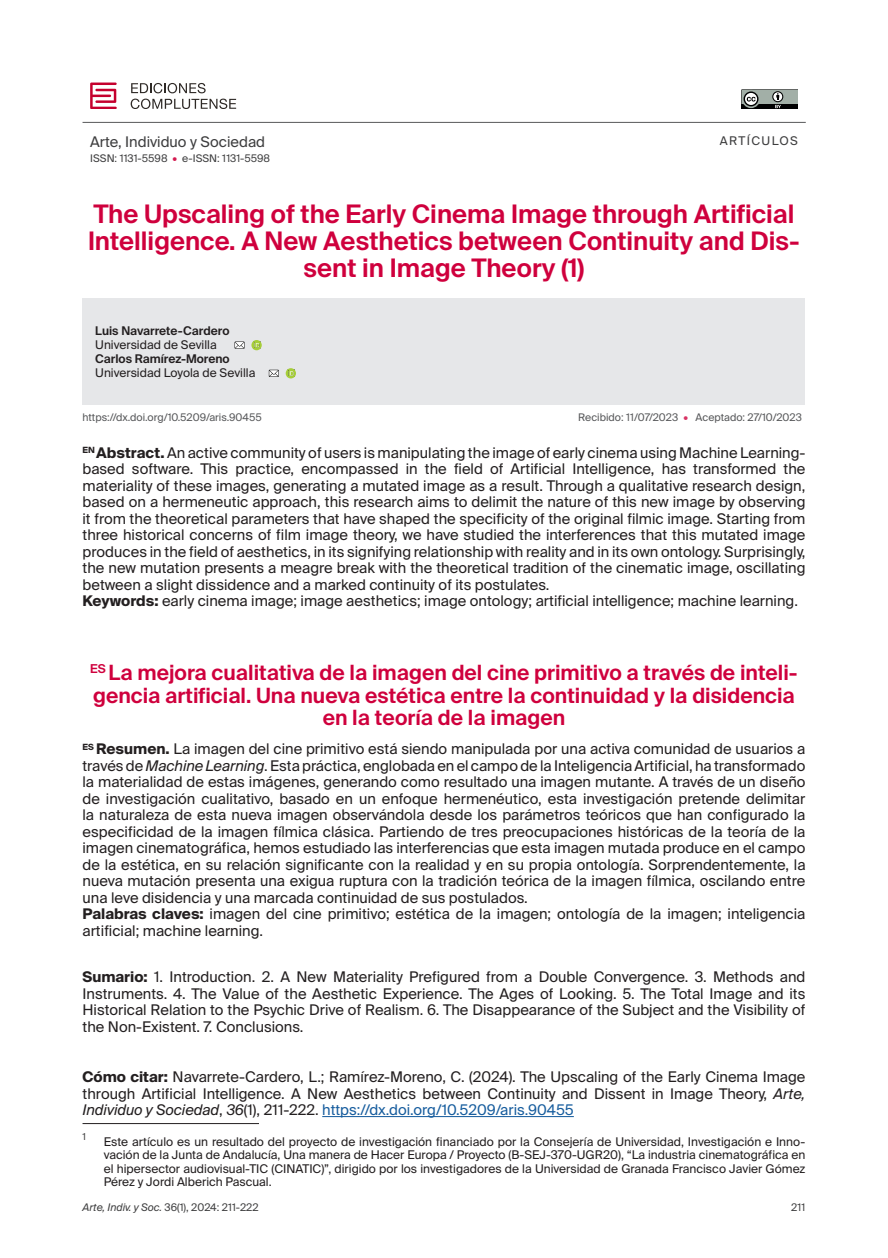
<style>
.page{position:relative;width:888px;height:1258px;background:#fff}
.page>*{position:absolute;margin:0;border:0;box-sizing:border-box;transform-origin:0 0}
.Título_original_ES{font:600 25.5px/27px "Suisse Intl";color:#cf003d;text-align:center}
.Título_traducido_EN{font:600 21px/22.5px "Suisse Intl";color:#cf003d;text-align:center}
.Resumen_abstract_ES{font:14.7px/16.5px "Suisse Intl";color:#231f20;text-align:justify}
.Resumen_abstract_EN{font:14.7px/16.5px "Suisse Intl";color:#231f20;text-align:justify}
.Sumario_CómoCitar{font:14.7px/16.5px "Suisse Intl";color:#231f20;text-align:justify}
.Palabras_clave_keywords{font:14.7px/16.5px "Suisse Intl";color:#231f20}
.t1{font:14.7px "Suisse Intl";color:#3e3e3f}
.Notas_al_pie_EN{font:12px/13.5px "Suisse Intl";color:#231f20;text-align:justify}
.Autor{font:12px "Suisse Intl";color:#231f20}
.Autor-2{font:600 12px "Suisse Intl";color:#231f20}
.t2{font:12px "Suisse Intl";letter-spacing:.12em;color:#3e3e3f}
.Doi_Recibido_Aceptado{font:10.5px "Suisse Intl";color:#57585a}
.t3{font:10.5px "Suisse Intl";color:#3e3e3f}
.Notas_al_pie_EN-2{font:9.6px "Suisse Intl";color:#3e3e3f}
.s1{color:#d41a50}
.s2{color:#d83364}
.s3{font-weight:700}
.s4{font-style:italic}
.s5{color:#175d9e}
</style>
<div class="page">
<svg style="left:741px;top:89px;width:57px;height:20px"></svg>
<svg style="left:90px;top:83px;width:27px;height:26px"></svg>
<svg style="left:131px;top:83px;width:75px;height:10px"></svg>
<svg style="left:131px;top:99px;width:105px;height:10px"></svg>
<hr style="left:83px;top:122px;width:723px;height:1px;background:#57585a">
<div style="left:83px;top:298px;width:722px;height:106px;background:#e6e7e9"></div>
<svg style="left:235px;top:342px;width:10px;height:7px"></svg>
<svg style="left:251px;top:340px;width:11px;height:10px"></svg>
<svg style="left:269px;top:370px;width:10px;height:7px"></svg>
<svg style="left:286px;top:368px;width:10px;height:10px"></svg>
<hr style="left:322px;top:1116px;width:252px;height:1px;background:#175d9e">
<hr style="left:83px;top:1123px;width:176px;height:1px;background:#231f20">
<p class="t1" style="left:90px;top:134px;width:176px">Arte, Individuo y Sociedad</p>
<p class="t3" style="left:90px;top:152px;width:181px">ISSN: 1131-5598 <span class="s1">•</span> e-ISSN: 1131-5598</p>
<p class="t2" style="left:720px;top:134px;width:80px">ARTÍCULOS</p>
<p class="Título_original_ES" style="left:88px;top:201px;width:713px">The Upscaling of the Early Cinema Image through Artificial<br>Intelligence. A New Aesthetics between Continuity and Dis&shy;sent in Image Theory (1)</p>
<p class="Autor-2" style="left:95px;top:323px;width:136px">Luis Navarrete-Cardero</p>
<p class="Autor" style="left:95px;top:338px;width:123px">Universidad de Sevilla</p>
<p class="Autor-2" style="left:95px;top:352px;width:136px">Carlos Ramírez-Moreno</p>
<p class="Autor" style="left:95px;top:366px;width:162px">Universidad Loyola de Sevilla</p>
<p class="Doi_Recibido_Aceptado" style="left:83px;top:411px;width:181px">https://dx.doi.org/10.5209/aris.90455</p>
<p class="Doi_Recibido_Aceptado" style="left:578px;top:411px;width:225px">Recibido: 11/07/2023 <span class="s2">•</span> Aceptado: 27/10/2023</p>
<p class="Resumen_abstract_EN" style="left:83px;top:444px;width:724px"><sup>EN</sup> <span class="s3">Abstract.</span> An active community of users is manipulating the image of early cinema using Machine Learning&shy;based software. This practice, encompassed in the field of Artificial Intelligence, has transformed the materiality of these images, generating a mutated image as a result. Through a qualitative research design, based on a hermeneutic approach, this research aims to delimit the nature of this new image by observing it from the theoretical parameters that have shaped the specificity of the original filmic image. Starting from three historical concerns of film image theory, we have studied the interferences that this mutated image produces in the field of aesthetics, in its signifying relationship with reality and in its own ontology. Surprisingly, the new mutation presents a meagre break with the theoretical tradition of the cinematic image, oscillating between a slight dissidence and a marked continuity of its postulates.</p>
<p class="Palabras_clave_keywords" style="left:83px;top:593px;width:717px"><span class="s3">Keywords:</span> early cinema image; image aesthetics; image ontology; artificial intelligence; machine learning.</p>
<p class="Título_traducido_EN" style="left:90px;top:662px;width:709px"><sup>ES</sup> La mejora cualitativa de la imagen del cine primitivo a través de inteli&shy;gencia artificial. Una nueva estética entre la continuidad y la disidencia en la teoría de la imagen</p>
<p class="Resumen_abstract_ES" style="left:83px;top:741px;width:724px"><sup>ES</sup> <span class="s3">Resumen.</span> La imagen del cine primitivo está siendo manipulada por una activa comunidad de usuarios a través de <span class="s4">Machine Learning</span>. Esta práctica, englobada en el campo de la Inteligencia Artificial, ha transformado la materialidad de estas imágenes, generando como resultado una imagen mutante. A través de un diseño de investigación cualitativo, basado en un enfoque hermenéutico, esta investigación pretende delimitar la naturaleza de esta nueva imagen observándola desde los parámetros teóricos que han configurado la especificidad de la imagen fílmica clásica. Partiendo de tres preocupaciones históricas de la teoría de la imagen cinematográfica, hemos estudiado las interferencias que esta imagen mutada produce en el campo de la estética, en su relación significante con la realidad y en su propia ontología. Sorprendentemente, la nueva mutación presenta una exigua ruptura con la tradición teórica de la imagen fílmica, oscilando entre una leve disidencia y una marcada continuidad de sus postulados.</p>
<p class="Palabras_clave_keywords" style="left:83px;top:906px;width:724px"><span class="s3">Palabras claves:</span> imagen del cine primitivo; estética de la imagen; ontología de la imagen; inteligencia artificial; machine learning.</p>
<p class="Sumario_CómoCitar" style="left:83px;top:969px;width:724px"><span class="s3">Sumario:</span> 1. Introduction. 2. A New Materiality Prefigured from a Double Convergence. 3. Methods and Instruments. 4. The Value of the Aesthetic Experience. The Ages of Looking. 5. The Total Image and its Historical Relation to the Psychic Drive of Realism. 6. The Disappearance of the Subject and the Visibility of the Non-Existent. 7. Conclusions.</p>
<p class="Sumario_CómoCitar" style="left:83px;top:1069px;width:724px"><span class="s3">Cómo citar:</span> Navarrete-Cardero, L.; Ramírez-Moreno, C. (2024). The Upscaling of the Early Cinema Image through Artificial Intelligence. A New Aesthetics between Continuity and Dissent in Image Theory, <span class="s4">Arte, Individuo y Sociedad</span>, <span class="s4">36</span>(1), 211-222. <span class="s5">https://dx.doi.org/10.5209/aris.90455</span></p>
<p class="Notas_al_pie_EN-2" style="left:83px;top:1131px;width:5px">1</p>
<p class="Notas_al_pie_EN" style="left:104px;top:1135px;width:703px">Este artículo es un resultado del proyecto de investigación financiado por la Consejería de Universidad, Investigación e Inno&shy;vación de la Junta de Andalucía, Una manera de Hacer Europa / Proyecto (B-SEJ-370-UGR20), “La industria cinematográfica en el hipersector audiovisual-TIC (CINATIC)”, dirigido por los investigadores de la Universidad de Granada Francisco Javier Gómez Pérez y Jordi Alberich Pascual.</p>
<p class="t3" style="left:83px;top:1201px;width:178px"><span class="s4">Arte, Indiv. y Soc.</span> 36(1), 2024: 211-222</p>
<p class="t3" style="left:791px;top:1201px;width:16px">211</p>
</div>
